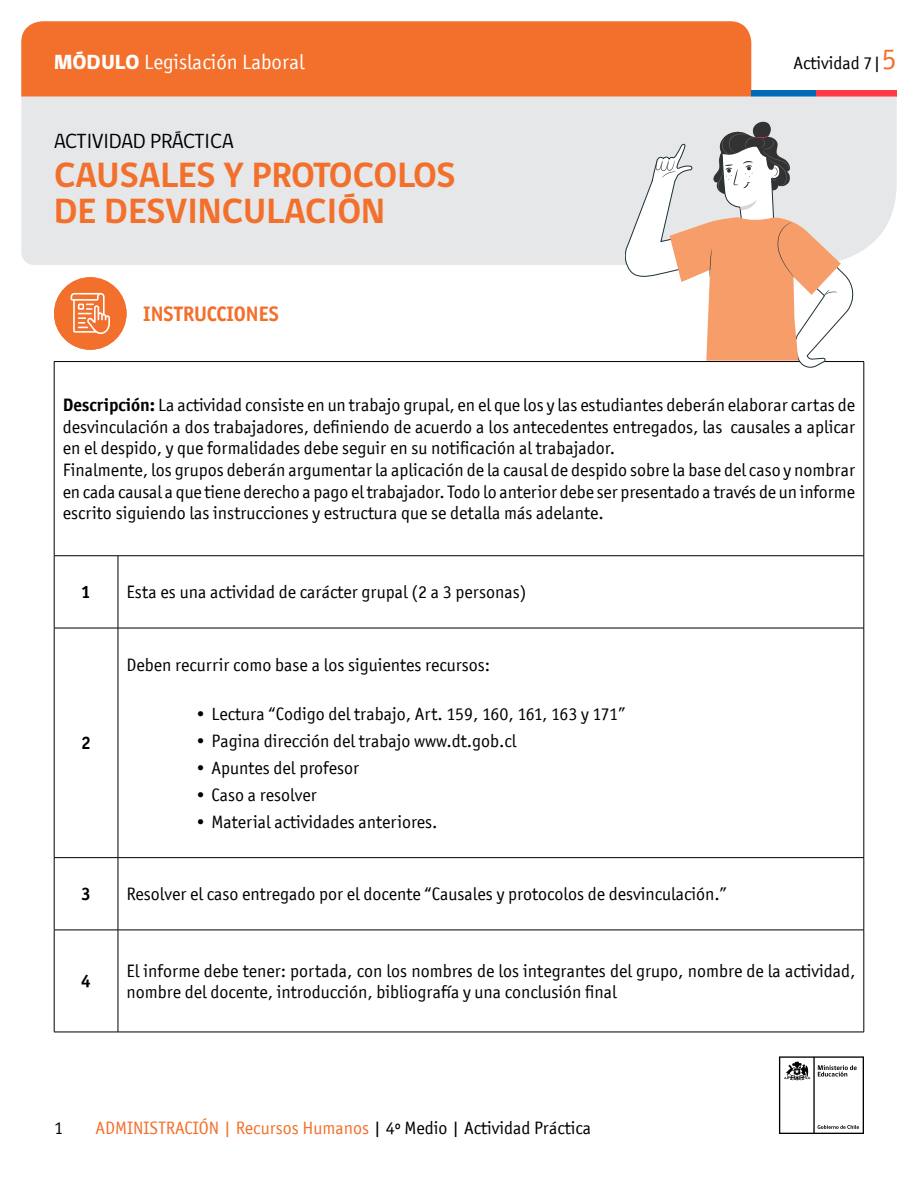
<style>
.page{position:relative;width:918px;height:1188px;background:#fff}
.page>*{position:absolute;margin:0;border:0;box-sizing:border-box;transform-origin:0 0}
.t1{font:700 36px/36px "gob CL";color:#f3702c}
.t2{font:21px "Officina San ITC";color:#fff}
.t3{font:21px "gob CL";color:#000}
.t4{font:700 21px "Officina San ITC";color:#f3702c}
.t5{font:18px/21.6px "Officina San ITC";color:#000}
.t6{font:18px "Officina San ITC";color:#f3702c}
.t7{font:700 18px "Officina San ITC";color:#000}
.s1{font-family:"gob CL";font-weight:800}
.s2{font-size:30px;color:#f3702c}
.s3{font-weight:700}
.s4{color:#000}
</style>
<div class="page">
<svg style="left:779px;top:1056px;width:85px;height:78px"></svg>
<div style="left:21px;top:21px;width:730px;height:76px;background:#f3702c"></div>
<div style="left:751px;top:90px;width:65px;height:7px;background:#0069b8"></div>
<div style="left:816px;top:90px;width:81px;height:7px;background:#ff3945"></div>
<div style="left:21px;top:97px;width:876px;height:168px;background:#e6e7e8"></div>
<svg style="left:55px;top:556px;width:63px;height:476px"></svg>
<svg style="left:119px;top:556px;width:745px;height:476px"></svg>
<hr style="left:54px;top:361px;width:64px;height:1px;background:#000">
<hr style="left:54px;top:362px;width:1px;height:194px;background:#000">
<hr style="left:118px;top:361px;width:746px;height:1px;background:#000">
<hr style="left:864px;top:362px;width:1px;height:194px;background:#000">
<hr style="left:54px;top:555px;width:64px;height:1px;background:#000">
<hr style="left:54px;top:556px;width:1px;height:72px;background:#000">
<hr style="left:118px;top:555px;width:746px;height:1px;background:#000">
<hr style="left:118px;top:556px;width:1px;height:72px;background:#000">
<hr style="left:864px;top:556px;width:1px;height:72px;background:#000">
<hr style="left:54px;top:628px;width:64px;height:1px;background:#000">
<hr style="left:54px;top:628px;width:1px;height:229px;background:#000">
<hr style="left:118px;top:628px;width:746px;height:1px;background:#000">
<hr style="left:118px;top:628px;width:1px;height:229px;background:#000">
<hr style="left:864px;top:628px;width:1px;height:229px;background:#000">
<hr style="left:54px;top:857px;width:64px;height:1px;background:#000">
<hr style="left:54px;top:858px;width:1px;height:72px;background:#000">
<hr style="left:118px;top:857px;width:746px;height:1px;background:#000">
<hr style="left:118px;top:858px;width:1px;height:72px;background:#000">
<hr style="left:864px;top:858px;width:1px;height:72px;background:#000">
<hr style="left:54px;top:930px;width:64px;height:1px;background:#000">
<hr style="left:54px;top:930px;width:1px;height:102px;background:#000">
<hr style="left:118px;top:930px;width:746px;height:1px;background:#000">
<hr style="left:118px;top:930px;width:1px;height:102px;background:#000">
<hr style="left:864px;top:930px;width:1px;height:102px;background:#000">
<hr style="left:54px;top:1032px;width:64px;height:1px;background:#000">
<hr style="left:118px;top:1032px;width:746px;height:1px;background:#000">
<svg style="left:625px;top:122px;width:228px;height:245px"></svg>
<div style="left:54px;top:277px;width:73px;height:73px;background:#f3702c;border-radius:50%"></div>
<svg style="left:71px;top:293px;width:39px;height:41px"></svg>
<p class="t2" style="left:54px;top:50px;width:252px"><span class="s1">MÓDULO</span> Legislación Laboral</p>
<p class="t5" style="left:794px;top:52px;width:105px">Actividad 7|<span class="s2">5</span></p>
<p class="t3" style="left:54px;top:127px;width:181px">ACTIVIDAD PRÁCTICA</p>
<h1 class="t1" style="left:54px;top:158px;width:403px">CAUSALES Y PROTOCOLOS<br>DE DESVINCULACIÓN</h1>
<p class="t4" style="left:143px;top:301px;width:137px">INSTRUCCIONES</p>
<p class="t5" style="left:63px;top:394px;width:794px"><span class="s3">Descripción:</span> La actividad consiste en un trabajo grupal, en el que los y las estudiantes deberán elaborar cartas de desvinculación a dos trabajadores, definiendo de acuerdo a los antecedentes entregados, las causales a aplicar en el despido, y que formalidades debe seguir en su notificación al trabajador.<br>Finalmente, los grupos deberán argumentar la aplicación de la causal de despido sobre la base del caso y nombrar en cada causal a que tiene derecho a pago el trabajador. Todo lo anterior debe ser presentado a través de un informe escrito siguiendo las instrucciones y estructura que se detalla más adelante.</p>
<p class="t7" style="left:81px;top:581px;width:11px">1</p>
<p class="t5" style="left:126px;top:581px;width:401px">Esta es una actividad de carácter grupal (2 a 3 personas)</p>
<p class="t7" style="left:81px;top:732px;width:11px">2</p>
<p class="t5" style="left:126px;top:654px;width:365px">Deben recurrir como base a los siguientes recursos:</p>
<p class="t5" style="left:195px;top:703px;width:432px">• Lectura “Codigo del trabajo, Art. 159, 160, 161, 163 y 171”</p>
<p class="t5" style="left:195px;top:730px;width:324px">• Pagina dirección del trabajo www.dt.gob.cl</p>
<p class="t5" style="left:195px;top:757px;width:166px">• Apuntes del profesor</p>
<p class="t5" style="left:195px;top:784px;width:124px">• Caso a resolver</p>
<p class="t5" style="left:195px;top:811px;width:245px">• Material actividades anteriores.</p>
<p class="t7" style="left:81px;top:883px;width:11px">3</p>
<p class="t5" style="left:127px;top:883px;width:602px">Resolver el caso entregado por el docente “Causales y protocolos de desvinculación.”</p>
<p class="t7" style="left:81px;top:970px;width:11px">4</p>
<p class="t5" style="left:127px;top:960px;width:730px">El informe debe tener: portada, con los nombres de los integrantes del grupo, nombre de la actividad, nombre del docente, introducción, bibliografía y una conclusión final</p>
<p class="t5" style="left:54px;top:1117px;width:10px">1</p>
<p class="t6" style="left:95px;top:1118px;width:497px">ADMINISTRACIÓN | Recursos Humanos <span class="s4">| 4º Medio | Actividad Práctica</span></p>
</div>
